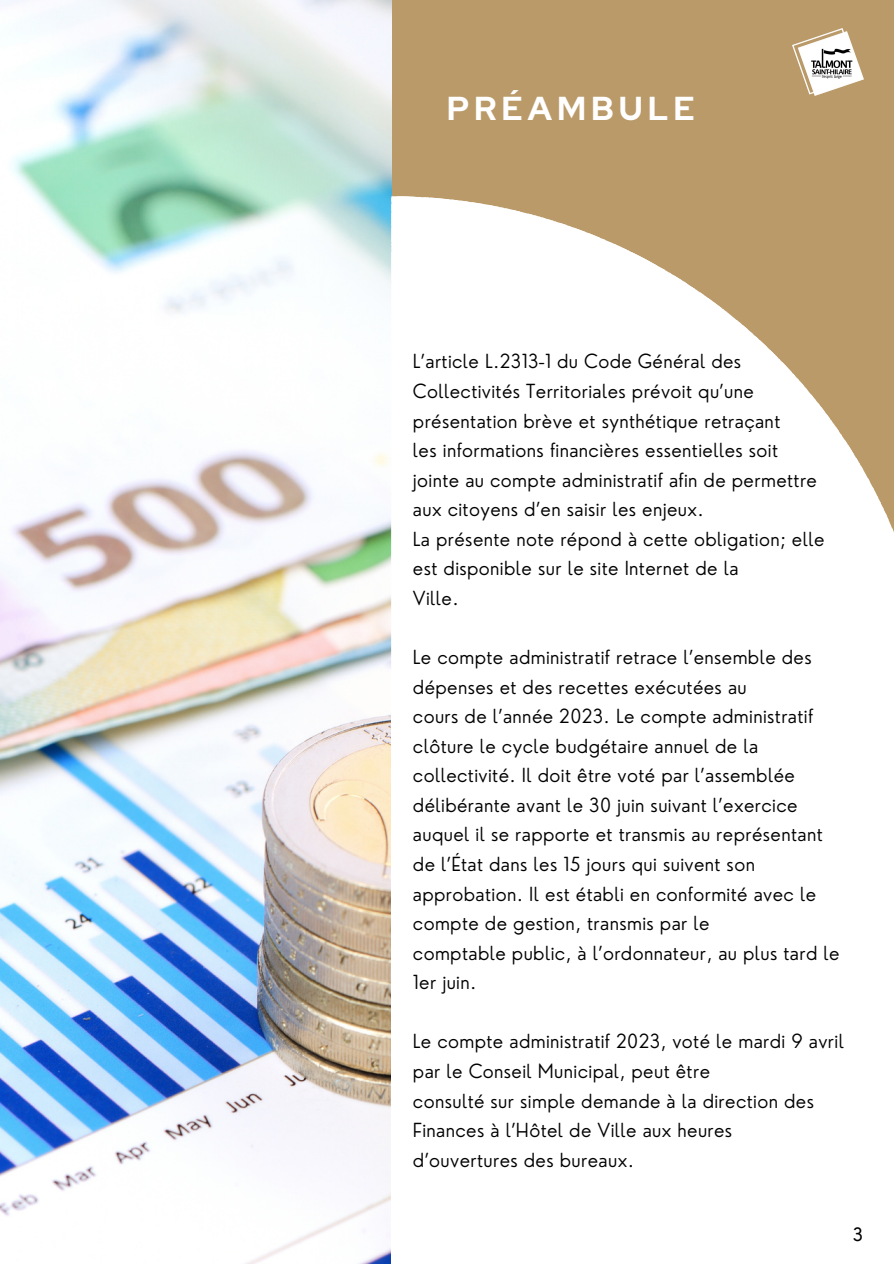
<style>
.page{position:relative;width:894px;height:1264px;background:#fff}
.page>*{position:absolute;margin:0;border:0;box-sizing:border-box;transform-origin:0 0}
.t1{font:700 33px "Red Hat Display";letter-spacing:.15em;color:#fff}
.t2{font:300 18.9px/29.5px "Nourd";letter-spacing:.02em;color:#000}
.t3{font:18px "Nourd";color:#000}
</style>
<div class="page">
<div style="left:0;top:0;width:893px;height:1263px;background:#ba9a69"></div>
<img style="left:0;top:0;width:392px;height:1263px">
<div style="left:391px;top:673px;width:502px;height:590px;background:#fff"></div>
<svg style="left:391px;top:196px;width:502px;height:477px;fill:#fff"></svg>
<img style="left:792px;top:28px;width:71px;height:68px">
<p class="t1" style="left:446px;top:86px;width:249px">PRÉAMBULE</p>
<h1 class="t2" style="left:413px;top:346px;width:342px">L’article L.2313-1 du Code Général des<br>Collectivités Territoriales prévoit qu’une</h1>
<p class="t2" style="left:413px;top:406px;width:369px">présentation brève et synthétique retraçant</p>
<p class="t2" style="left:413px;top:435px;width:366px">les informations financières essentielles soit</p>
<p class="t2" style="left:413px;top:465px;width:405px">jointe au compte administratif afin de permettre aux citoyens d’en saisir les enjeux.</p>
<p class="t2" style="left:413px;top:524px;width:413px">La présente note répond à cette obligation; elle est disponible sur le site Internet de la</p>
<p class="t2" style="left:413px;top:583px;width:47px">Ville.</p>
<p class="t2" style="left:413px;top:642px;width:400px">Le compte administratif retrace l’ensemble des dépenses et des recettes exécutées au</p>
<p class="t2" style="left:413px;top:701px;width:401px">cours de l’année 2023. Le compte administratif clôture le cycle budgétaire annuel de la</p>
<p class="t2" style="left:413px;top:760px;width:386px">collectivité. Il doit être voté par l’assemblée délibérante avant le 30 juin suivant l’exercice</p>
<p class="t2" style="left:413px;top:819px;width:411px">auquel il se rapporte et transmis au représentant de l’État dans les 15 jours qui suivent son</p>
<p class="t2" style="left:413px;top:878px;width:404px">approbation. Il est établi en conformité avec le compte de gestion, transmis par le</p>
<p class="t2" style="left:413px;top:937px;width:428px">comptable public, à l’ordonnateur, au plus tard le<br>1er juin.</p>
<p class="t2" style="left:413px;top:1026px;width:432px">Le compte administratif 2023, voté le mardi 9 avril par le Conseil Municipal, peut être</p>
<p class="t2" style="left:413px;top:1085px;width:402px">consulté sur simple demande à la direction des<br>Finances à l’Hôtel de Ville aux heures</p>
<p class="t2" style="left:413px;top:1144px;width:222px">d’ouvertures des bureaux.</p>
<p class="t3" style="left:852px;top:1223px;width:12px">3</p>
</div>
